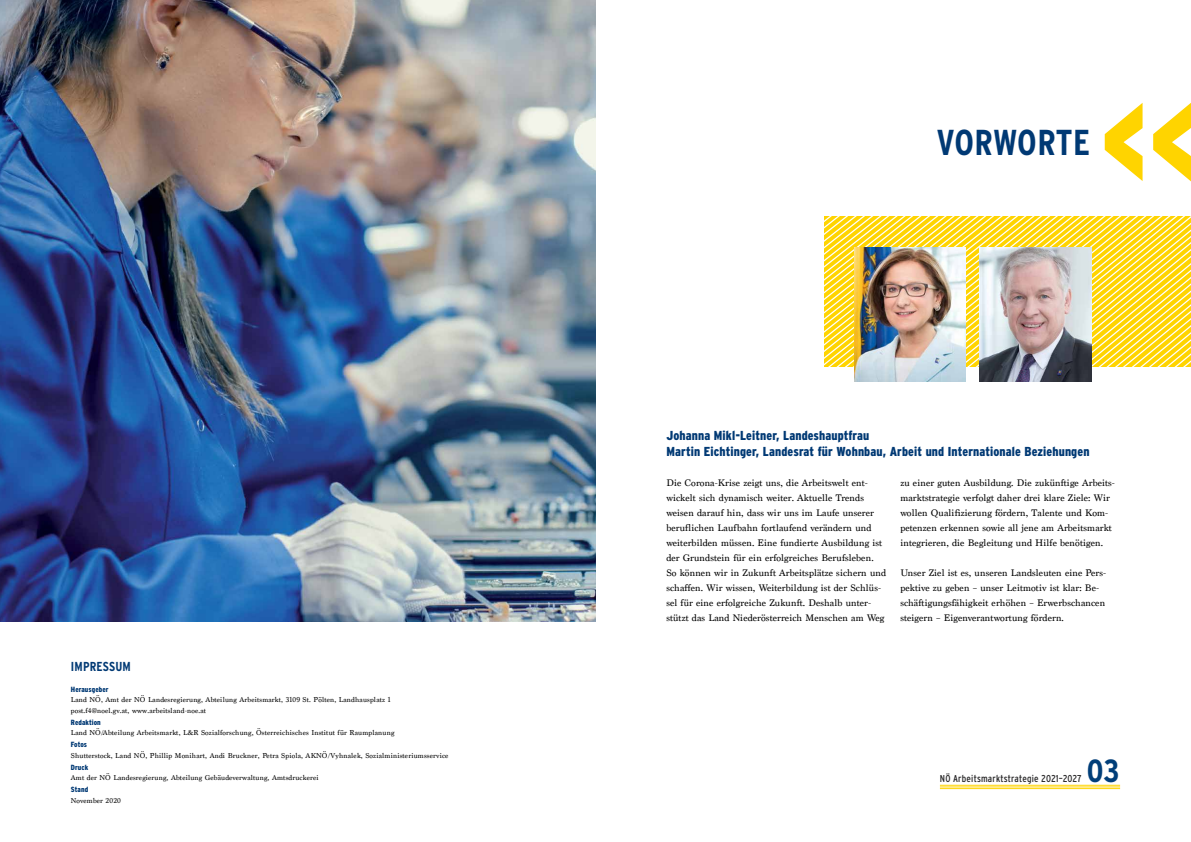
<style>
.page{position:relative;width:1191px;height:842px;background:#fff}
.page>*{position:absolute;margin:0;border:0;box-sizing:border-box;transform-origin:0 0}
.t1{font:700 condensed 36px "Interstate";letter-spacing:.015em;color:#003974}
.t2{font:700 condensed 32px "Interstate";color:#003e79}
.t3{font:900 condensed 13px/16px "Interstate";letter-spacing:.01em;color:#003974}
.t4{font:700 condensed 13px "Interstate";letter-spacing:.015em;color:#003974}
.t5{font:10px/15px "Marion";letter-spacing:.01em;color:#000}
.t6{font:condensed 10px "Interstate";letter-spacing:.02em;color:#292829}
.t7{font:7.5px/10.5px "Marion";letter-spacing:.02em;color:#000}
.t8{font:900 condensed 7.5px "Interstate";letter-spacing:.015em;color:#003974}
</style>
<div class="page">
<hr style="left:940px;top:785px;width:180px;height:1px;background:#ffd400">
<hr style="left:940px;top:787px;width:180px;height:1px;background:#ffd400">
<hr style="left:940px;top:788px;width:180px;height:1px;background:#ffd400">
<svg style="left:1153px;top:103px;width:38px;height:78px"></svg>
<svg style="left:1104px;top:103px;width:38px;height:78px"></svg>
<svg style="left:824px;top:216px;width:367px;height:150px;background:#fede42"></svg>
<img style="left:980px;top:248px;width:111px;height:133px">
<img style="left:854px;top:248px;width:111px;height:133px">
<img style="left:0;top:0;width:595px;height:621px">
<h3 class="t4" style="left:71px;top:659px;width:61px">IMPRESSUM</h3>
<p class="t8" style="left:71px;top:685px;width:39px">Herausgeber</p>
<p class="t7" style="left:71px;top:695px;width:321px">Land NÖ, Amt der NÖ Landesregierung, Abteilung Arbeitsmarkt, 3109 St. Pölten, Landhausplatz 1 post.f4@noel.gv.at, www.arbeitsland-noe.at</p>
<p class="t8" style="left:71px;top:718px;width:31px">Redaktion</p>
<p class="t7" style="left:71px;top:728px;width:325px">Land NÖ/Abteilung Arbeitsmarkt, L&amp;R Sozialforschung, Österreichisches Institut für Raumplanung</p>
<p class="t8" style="left:71px;top:741px;width:18px">Fotos</p>
<p class="t7" style="left:71px;top:750px;width:379px">Shutterstock, Land NÖ, Phillip Monihart, Andi Bruckner, Petra Spiola, AKNÖ/Vyhnalek, Sozialministeriumsservice</p>
<p class="t8" style="left:71px;top:763px;width:19px">Druck</p>
<p class="t7" style="left:71px;top:773px;width:249px">Amt der NÖ Landesregierung, Abteilung Gebäudeverwaltung, Amtsdruckerei</p>
<p class="t8" style="left:71px;top:786px;width:19px">Stand</p>
<p class="t7" style="left:71px;top:795px;width:51px">November 2020</p>
<h1 class="t1" style="left:936px;top:122px;width:155px">VORWORTE</h1>
<h3 class="t3" style="left:666px;top:427px;width:424px">Johanna Mikl-Leitner, Landeshauptfrau<br>Martin Eichtinger, Landesrat für Wohnbau, Arbeit und Internationale Beziehungen</h3>
<p class="t5" style="left:666px;top:475px;width:221px">Die Corona-Krise zeigt uns, die Arbeitswelt ent&shy;wickelt sich dynamisch weiter. Aktuelle Trends weisen darauf hin, dass wir uns im Laufe unserer beruflichen Laufbahn fortlaufend verändern und weiterbilden müssen. Eine fundierte Ausbildung ist der Grundstein für ein erfolgreiches Berufsleben.<br>So können wir in Zukunft Arbeitsplätze sichern und schaffen. Wir wissen, Weiterbildung ist der Schlüs&shy;sel für eine erfolgreiche Zukunft. Deshalb unter&shy;stützt das Land Niederösterreich Menschen am Weg</p>
<p class="t5" style="left:900px;top:475px;width:216px">zu einer guten Ausbildung. Die zukünftige Arbeits&shy;marktstrategie verfolgt daher drei klare Ziele: Wir wollen Qualifizierung fördern, Talente und Kom&shy;petenzen erkennen sowie all jene am Arbeitsmarkt integrieren, die Begleitung und Hilfe benötigen.</p>
<p class="t5" style="left:900px;top:565px;width:207px">Unser Ziel ist es, unseren Landsleuten eine Pers&shy;pektive zu geben – unser Leitmotiv ist klar: Be&shy;schäftigungsfähigkeit erhöhen – Erwerbschancen steigern – Eigenverantwortung fördern.</p>
<h2 class="t2" style="left:1086px;top:753px;width:34px">03</h2>
<p class="t6" style="left:940px;top:773px;width:143px">NÖ Arbeitsmarktstrategie 2021–2027</p>
</div>
